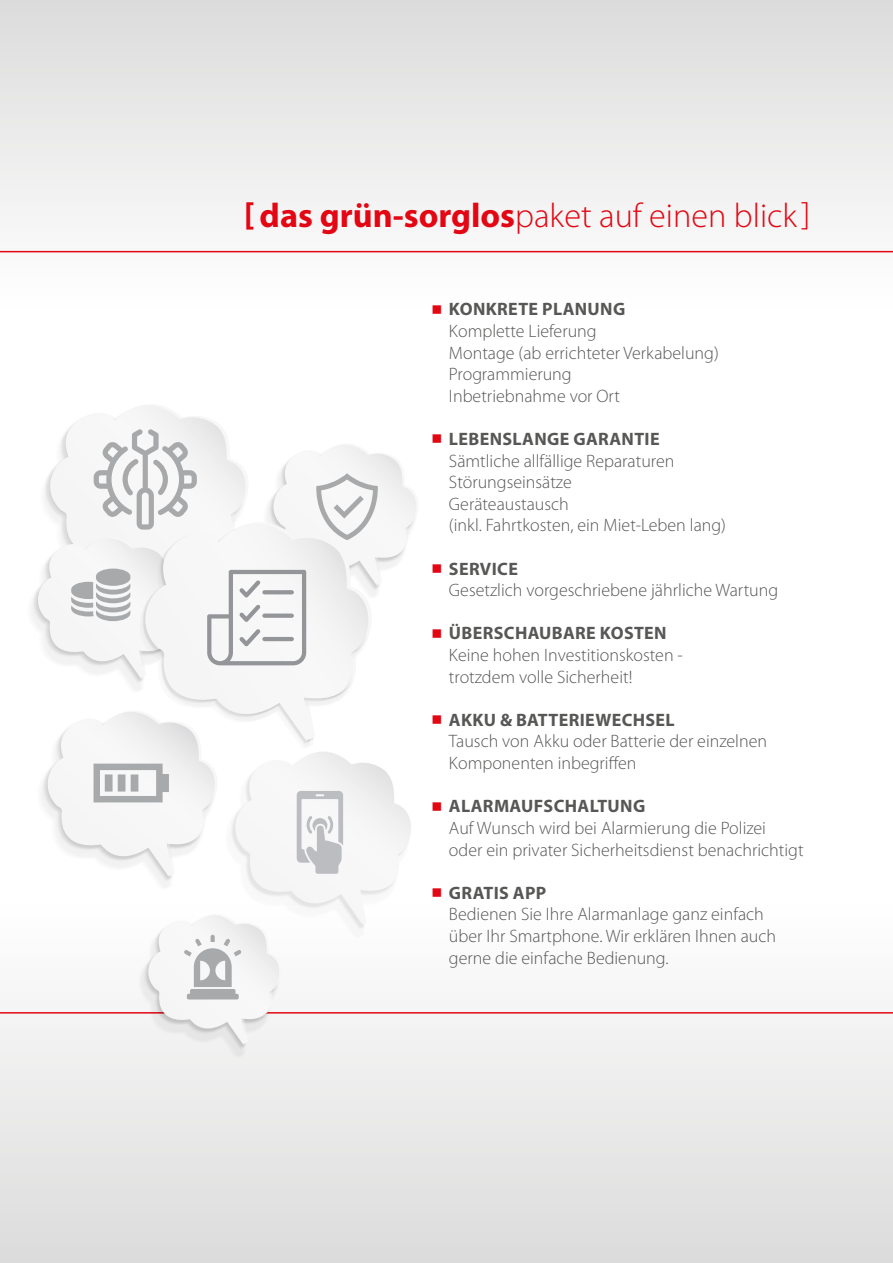
<style>
.page{position:relative;width:893px;height:1263px;background:#fff}
.page>*{position:absolute;margin:0;border:0;box-sizing:border-box;transform-origin:0 0}
.t1{font:300 34.2px "Myriad Pro";color:#e30613}
.t2{font:300 18px/21.6px "Myriad Pro";color:#575756}
.t3{font:700 18px "Myriad Pro";letter-spacing:.02em;color:#575756}
.s1{font-weight:700}
</style>
<div class="page">
<div style="left:0;top:0;width:893px;height:308px;background:linear-gradient(to bottom,#dcdcdc,#fffdfd)"></div>
<div style="left:0;top:902px;width:893px;height:361px;background:linear-gradient(to bottom,#fff,#dcdbdb)"></div>
<hr style="left:0;top:251px;width:893px;height:1px;background:#e30613">
<hr style="left:0;top:1012px;width:893px;height:1px;background:#e30613">
<img style="left:136px;top:1044px;width:143px;height:16px">
<img style="left:142px;top:1044px;width:137px;height:6px">
<svg style="left:134px;top:678px;width:219px;height:16px"></svg>
<svg style="left:39px;top:694px;width:379px;height:350px"></svg>
<svg style="left:31px;top:405px;width:385px;height:273px"></svg>
<svg style="left:433px;top:305px;width:8px;height:3px"></svg>
<h1 class="t1" style="left:244px;top:195px;width:568px"><span class="s1">[das grün-sorglos</span>paket auf einen blick ]</h1>
<p class="t3" style="left:449px;top:298px;width:178px">KONKRETE PLANUNG</p>
<p class="t2" style="left:449px;top:320px;width:271px">Komplette Lieferung<br>Montage (ab errichteter Verkabelung)<br>Programmierung<br>Inbetriebnahme vor Ort</p>
<p class="t3" style="left:449px;top:427px;width:212px">LEBENSLANGE GARANTIE</p>
<p class="t2" style="left:449px;top:450px;width:279px">Sämtliche allfällige Reparaturen<br>Störungseinsätze<br>Geräteaustausch<br>(inkl. Fahrtkosten, ein Miet-Leben lang)</p>
<p class="t3" style="left:449px;top:557px;width:70px">SERVICE</p>
<p class="t2" style="left:449px;top:579px;width:331px">Gesetzlich vorgeschriebene jährliche Wartung</p>
<p class="t3" style="left:449px;top:622px;width:219px">ÜBERSCHAUBARE KOSTEN</p>
<p class="t2" style="left:449px;top:644px;width:235px">Keine hohen Investitionskosten - trotzdem volle Sicherheit!</p>
<p class="t3" style="left:449px;top:708px;width:227px">AKKU &amp; BATTERIEWECHSEL</p>
<p class="t2" style="left:449px;top:730px;width:320px">Tausch von Akku oder Batterie der einzelnen<br>Komponenten inbegriffen</p>
<p class="t3" style="left:449px;top:794px;width:198px">ALARMAUFSCHALTUNG</p>
<p class="t2" style="left:449px;top:817px;width:356px">Auf Wunsch wird bei Alarmierung die Polizei oder ein privater Sicherheitsdienst benachrichtigt</p>
<p class="t3" style="left:449px;top:881px;width:99px">GRATIS APP</p>
<p class="t2" style="left:449px;top:903px;width:329px">Bedienen Sie Ihre Alarmanlage ganz einfach über Ihr Smartphone. Wir erklären Ihnen auch gerne die einfache Bedienung.</p>
</div>
